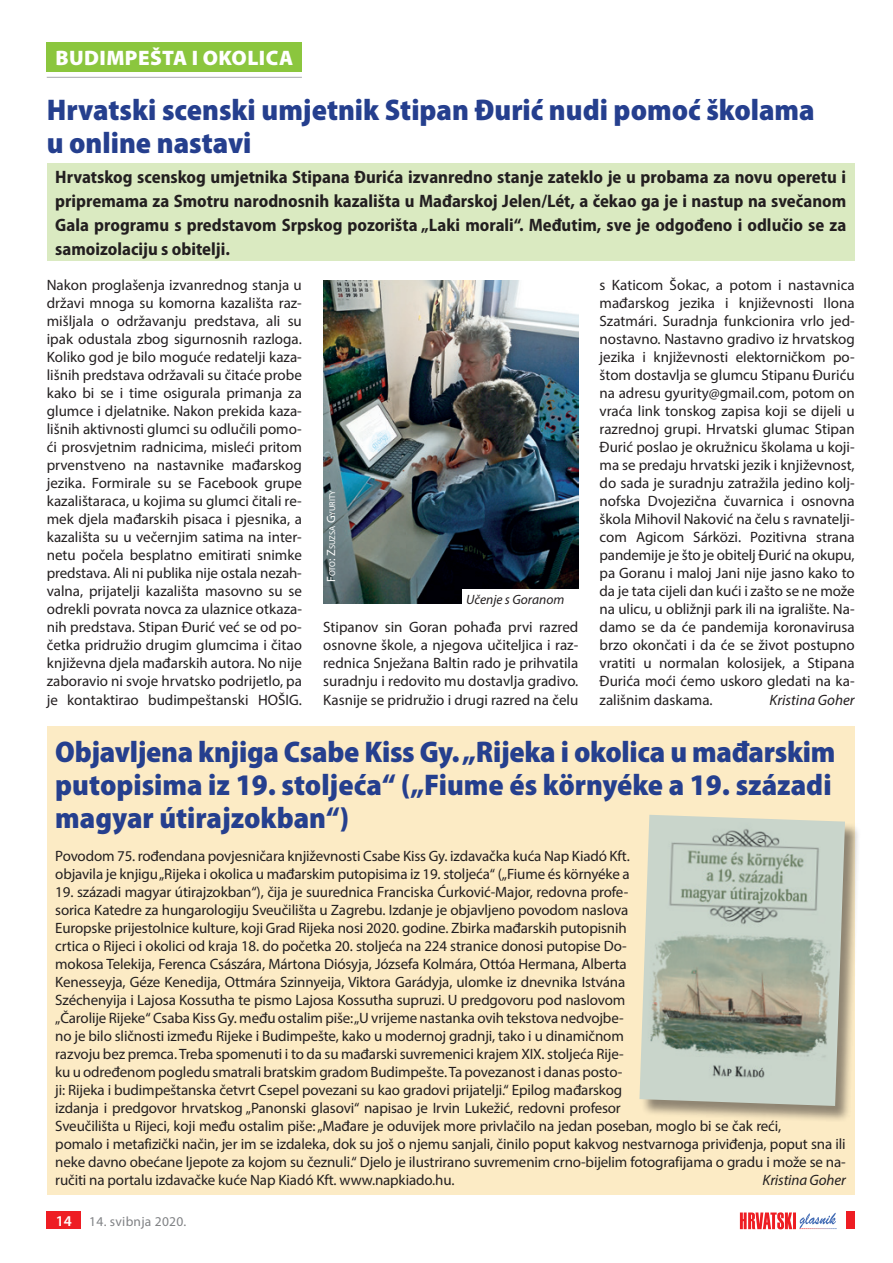
<style>
.page{position:relative;width:893px;height:1263px;background:#fff}
.page>*{position:absolute;margin:0;border:0;box-sizing:border-box;transform-origin:0 0}
.t1{font:900 semi-condensed 30px/33px "Myriad Pro";color:#253f8e}
.t2{font:900 21px "Myriad Pro";color:#fff}
.t3{font:700 semi-condensed 18px/24px "Myriad Pro";color:#231f20;text-align:justify}
.t4{font:15px/18px "Myriad Pro";letter-spacing:-.01em;color:#231f20;text-align:justify}
.t5{font:italic 15px "Myriad Pro";color:#231f20}
.t6{font:13.5px "Myriad Pro";letter-spacing:.02em;color:#808285}
.t7{font:italic 13.5px "Myriad Pro";color:#231f20}
.t8{font:8.4px "Myriad Pro";color:#fff}
.s1{font-size:12px}
.s2{font-weight:600;font-size:15px;color:#fff}
</style>
<div class="page">
<svg style="left:740px;top:1212px;width:96px;height:17px"></svg>
<div style="left:846px;top:1212px;width:9px;height:17px;background:#ee1d23"></div>
<div style="left:47px;top:1212px;width:34px;height:17px;background:#ee1d23"></div>
<div style="left:47px;top:43px;width:255px;height:29px;background:#8bc63e"></div>
<hr style="left:47px;top:77px;width:255px;height:1px;background:#a8a9ad">
<div style="left:47px;top:163px;width:808px;height:98px;background:#daeac1"></div>
<img style="left:323px;top:281px;width:255px;height:323px">
<div style="left:462px;top:589px;width:121px;height:19px;background:#fff"></div>
<div style="left:47px;top:726px;width:808px;height:469px;background:#fcebc5"></div>
<div style="left:640px;top:815px;width:222px;height:307px;background:#231f20;opacity:.5"></div>
<img style="left:639px;top:815px;width:206px;height:291px">
<h2 class="t2" style="left:55px;top:44px;width:15px">BUDIM</h2>
<h2 class="t2" style="left:125px;top:44px;width:91px">PEšTA I OKOLI</h2>
<h2 class="t2" style="left:266px;top:44px;width:28px">CA</h2>
<h1 class="t1" style="left:47px;top:93px;width:769px">Hrvatski scenski umjetnik Stipan Đurić nudi pomoć školama u online nastavi</h1>
<p class="t3" style="left:55px;top:165px;width:792px">Hrvatskog scenskog umjetnika Stipana Đurića izvanredno stanje zateklo je u probama za novu operetu i pripremama za Smotru narodnosnih kazališta u Mađarskoj Jelen/Lét, a čekao ga je i nastup na svečanom Gala programu s predstavom Srpskog pozorišta „Laki morali“. Međutim, sve je odgođeno i odlučio se za samoizolaciju s obitelji.</p>
<p class="t4" style="left:47px;top:276px;width:257px">Nakon proglašenja izvanrednog stanja u državi mnoga su komorna kazališta raz&shy;mišljala o održavanju predstava, ali su ipak odustala zbog sigurnosnih razloga.<br>Koliko god je bilo moguće redatelji kaza&shy;lišnih predstava održavali su čitaće probe kako bi se i time osigurala primanja za glumce i djelatnike. Nakon prekida kaza&shy;lišnih aktivnosti glumci su odlučili pomo&shy;ći prosvjetnim radnicima, misleći pritom prvenstveno na nastavnike mađarskog jezika. Formirale su se Facebook grupe kazalištaraca, u kojima su glumci čitali re&shy;mek djela mađarskih pisaca i pjesnika, a kazališta su u večernjim satima na inter&shy;netu počela besplatno emitirati snimke predstava. Ali ni publika nije ostala nezah&shy;valna, prijatelji kazališta masovno su se odrekli povrata novca za ulaznice otkaza&shy;nih predstava. Stipan Đurić već se od po&shy;četka pridružio drugim glumcima i čitao književna djela mađarskih autora. No nije zaboravio ni svoje hrvatsko podrijetlo, pa je kontaktirao budimpeštanski HOŠIG.</p>
<p class="t8" style="left:327px;top:582px;width:94px;rotate:-90deg"><span class="s1">F</span>oto<span class="s1">: Z</span>suzsa <span class="s1">G</span>yurity</p>
<p class="t7" style="left:466px;top:591px;width:100px">Učenje s Goranom</p>
<p class="t4" style="left:323px;top:618px;width:257px">Stipanov sin Goran pohađa prvi razred osnovne škole, a njegova učiteljica i raz&shy;rednica Snježana Baltin rado je prihvatila suradnju i redovito mu dostavlja gradivo.<br>Kasnije se pridružio i drugi razred na čelu</p>
<p class="t4" style="left:600px;top:276px;width:257px">s Katicom Šokac, a potom i nastavnica mađarskog jezika i književnosti Ilona Szatmári. Suradnja funkcionira vrlo jed&shy;nostavno. Nastavno gradivo iz hrvatskog jezika i književnosti elektorničkom po&shy;štom dostavlja se glumcu Stipanu Đuriću na adresu gyurity@gmail.com, potom on vraća link tonskog zapisa koji se dijeli u razrednoj grupi. Hrvatski glumac Stipan Đurić poslao je okružnicu školama u koji&shy;ma se predaju hrvatski jezik i književnost, do sada je suradnju zatražila jedino kolj&shy;nofska Dvojezična čuvarnica i osnovna škola Mihovil Naković na čelu s ravnatelji&shy;com Agicom Sárközi. Pozitivna strana pandemije je što je obitelj Đurić na okupu, pa Goranu i maloj Jani nije jasno kako to da je tata cijeli dan kući i zašto se ne može na ulicu, u obližnji park ili na igralište. Na&shy;damo se da će pandemija koronavirusa brzo okončati i da će se život postupno vratiti u normalan kolosijek, a Stipana Đurića moći ćemo uskoro gledati na ka&shy;zališnim daskama.</p>
<p class="t5" style="left:769px;top:690px;width:87px">Kristina Goher</p>
<h1 class="t1" style="left:55px;top:734px;width:782px">Objavljena knjiga Csabe Kiss Gy. „Rijeka i okolica u mađarskim putopisima iz 19. stoljeća“ („Fiume és környéke a 19. századi magyar útirajzokban“)</h1>
<p class="t4" style="left:55px;top:846px;width:576px">Povodom 75. rođendana povjesničara književnosti Csabe Kiss Gy. izdavačka kuća Nap Kiadó Kft. objavila je knjigu „Rijeka i okolica u mađarskim putopisima iz 19. stoljeća“ („Fiume és környéke a</p>
<p class="t4" style="left:55px;top:882px;width:792px;text-align:left">19. századi magyar útirajzokban“), čija je suurednica Franciska Ćurković-Major, redovna profe-<br>sorica Katedre za hungarologiju Sveučilišta u Zagrebu. Izdanje je objavljeno povodom naslova<br>Europske prijestolnice kulture, koji Grad Rijeka nosi 2020. godine. Zbirka mađarskih putopisnih<br>crtica o Rijeci i okolici od kraja 18. do početka 20. stoljeća na 224 stranice donosi putopise Do-<br>mokosa Telekija, Ferenca Császára, Mártona Diósyja, Józsefa Kolmára, Ottóa Hermana, Alberta<br>Kenesseyja, Géze Kenedija, Ottmára Szinnyeija, Viktora Garádyja, ulomke iz dnevnika Istvána<br>Széchenyija i Lajosa Kossutha te pismo Lajosa Kossutha supruzi. U predgovoru pod naslovom<br>„Čarolije Rijeke“ Csaba Kiss Gy. među ostalim piše: „U vrijeme nastanka ovih tekstova nedvojbe-<br>no je bilo sličnosti između Rijeke i Budimpešte, kako u modernoj gradnji, tako i u dinamičnom<br>razvoju bez premca. Treba spomenuti i to da su mađarski suvremenici krajem XIX. stoljeća Rije-<br>ku u određenom pogledu smatrali bratskim gradom Budimpešte. Ta povezanost i danas posto-<br>ji: Rijeka i budimpeštanska četvrt Csepel povezani su kao gradovi prijatelji.“ Epilog mađarskog<br>izdanja i predgovor hrvatskog „Panonski glasovi“ napisao je Irvin Lukežić, redovni profesor<br>Sveučilišta u Rijeci, koji među ostalim piše: „Mađare je oduvijek more privlačilo na jedan poseban, moglo bi se čak reći,<br>pomalo i metafizički način, jer im se izdaleka, dok su još o njemu sanjali, činilo poput kakvog nestvarnoga priviđenja, poput sna ili neke davno obećane ljepote za kojom su čeznuli.“ Djelo je ilustrirano suvremenim crno-bijelim fotografijama o gradu i može se na&shy;ručiti na portalu izdavačke kuće Nap Kiadó Kft. www.napkiado.hu.</p>
<p class="t5" style="left:763px;top:1170px;width:85px">Kristina Goher</p>
<p class="t6" style="left:56px;top:1213px;width:132px"><span class="s2">14</span> 14. svibnja 2020.</p>
</div>
